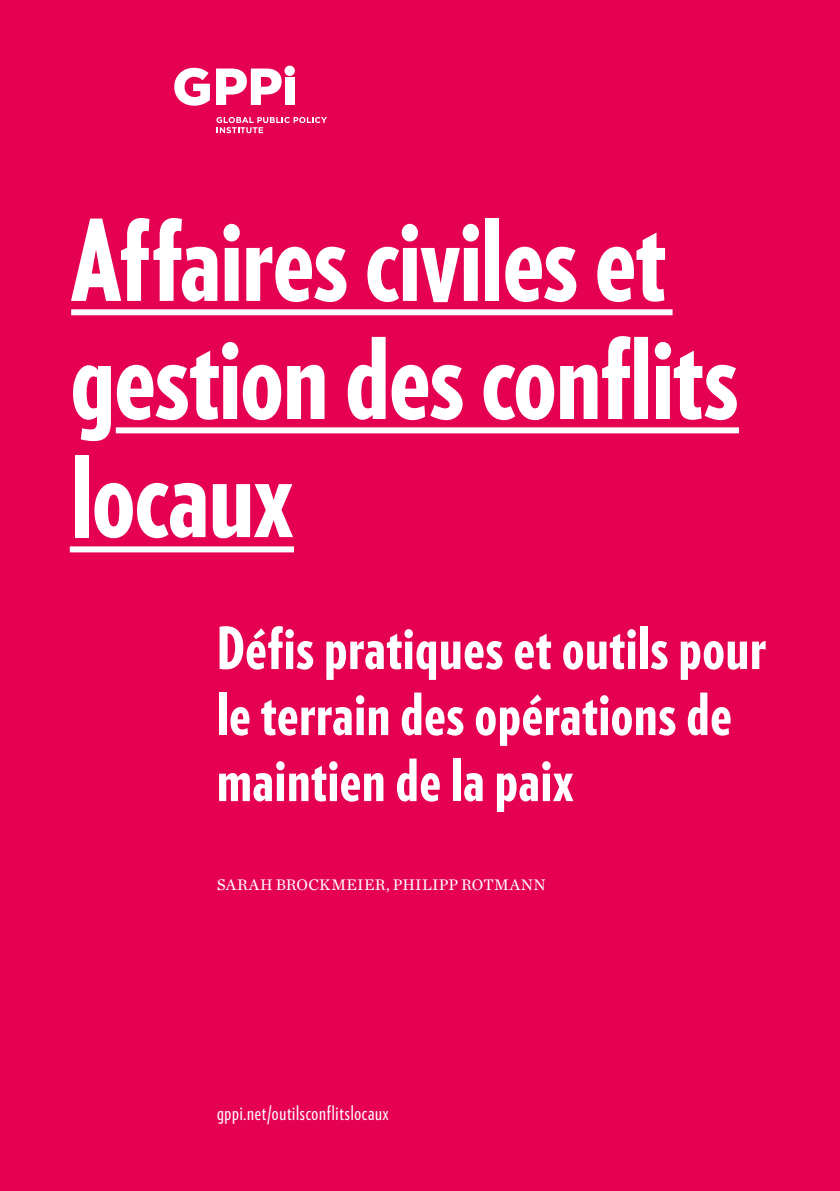
<style>
.page{position:relative;width:840px;height:1191px;background:#fff}
.page>*{position:absolute;margin:0;border:0;box-sizing:border-box;transform-origin:0 0}
.t1{font:900 112px/118px "Verlag Compressed";color:#fff}
.t2{font:900 58px/66px "Verlag Compressed";letter-spacing:.02em;color:#fff}
.t3{font:20px "Verlag Compressed";letter-spacing:.035em;color:#fff}
.t4{font:16px "Chronicle Text G1";letter-spacing:.015em;color:#fff}
</style>
<div class="page">
<div style="left:0;top:0;width:839px;height:1191px;background:#e50051"></div>
<div style="left:70px;top:546px;width:224px;height:6px;background:#fff"></div>
<div style="left:71px;top:309px;width:601px;height:6px;background:#fff"></div>
<div style="left:116px;top:427px;width:622px;height:6px;background:#fff"></div>
<svg style="left:174px;top:68px;width:36px;height:38px"></svg>
<svg style="left:216px;top:69px;width:65px;height:36px"></svg>
<div style="left:284px;top:78px;width:10px;height:27px;background:#fff"></div>
<div style="left:284px;top:66px;width:11px;height:10px;background:#fff;border-radius:50%"></div>
<svg style="left:216px;top:117px;width:111px;height:16px"></svg>
<h1 class="t1" style="left:71px;top:197px;width:668px">Affaires civiles et gestion des conflits locaux</h1>
<p class="t2" style="left:217px;top:613px;width:550px">Défis pratiques et outils pour le terrain des opérations de maintien de la paix</p>
<p class="t4" style="left:217px;top:872px;width:330px">SARAH BROCKMEIER, PHILIPP ROTMANN</p>
<p class="t3" style="left:217px;top:1099px;width:173px">gppi.net/outilsconflitslocaux</p>
</div>
